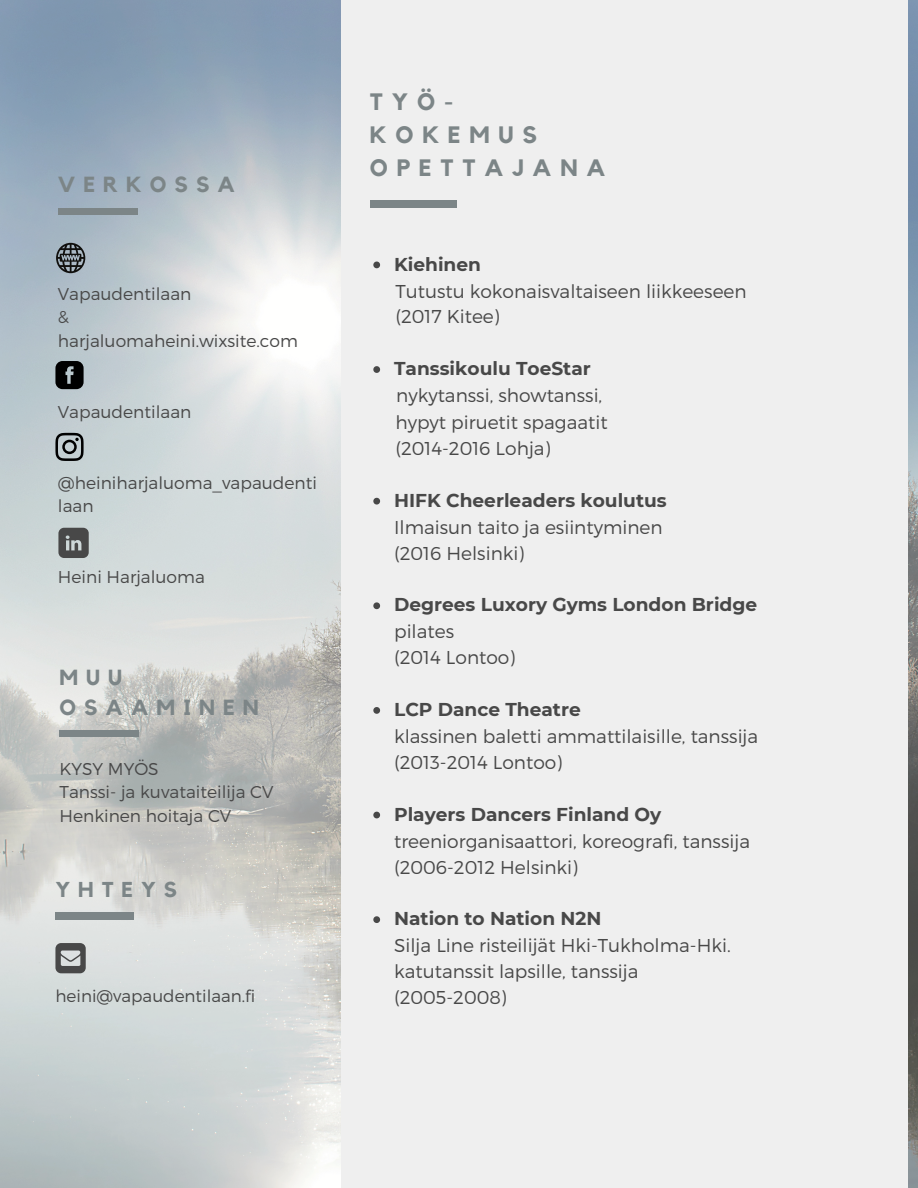
<style>
.page{position:relative;width:918px;height:1188px;background:#fff}
.page>*{position:absolute;margin:0;border:0;box-sizing:border-box;transform-origin:0 0}
.t1{font:700 23.7px/33px "Kollektif";letter-spacing:.37em;color:#7c8587}
.t2{font:700 21.75px/30.3px "Kollektif";letter-spacing:.37em;color:#7c8587}
.t3{font:700 21.45px "Kollektif";letter-spacing:.37em;color:#7c8587}
.t4{font:300 18.6px/25.8px "Montserrat";color:#484848}
.t5{font:700 18.6px "Montserrat";color:#484848}
.t6{font:300 17.1px/23.7px "Montserrat";color:#484848}
.t7{font:300 16.8px "Montserrat";color:#484848}
</style>
<div class="page">
<img style="left:0;top:0;width:918px;height:1188px">
<div style="left:341px;top:0;width:567px;height:1188px;background:#efefef"></div>
<div style="left:59px;top:730px;width:80px;height:7px;background:#7c8587"></div>
<svg style="left:373px;top:262px;width:7px;height:6px"></svg>
<svg style="left:373px;top:366px;width:7px;height:7px"></svg>
<svg style="left:373px;top:498px;width:7px;height:7px"></svg>
<svg style="left:373px;top:602px;width:7px;height:7px"></svg>
<svg style="left:373px;top:707px;width:7px;height:7px"></svg>
<svg style="left:373px;top:812px;width:7px;height:6px"></svg>
<svg style="left:373px;top:916px;width:7px;height:7px"></svg>
<div style="left:370px;top:200px;width:87px;height:7px;background:#7c8587"></div>
<div style="left:58px;top:208px;width:80px;height:7px;background:#7c8587"></div>
<div style="left:55px;top:912px;width:79px;height:8px;background:#7c8587"></div>
<svg style="left:55px;top:943px;width:31px;height:30px"></svg>
<svg style="left:58px;top:528px;width:31px;height:30px"></svg>
<svg style="left:55px;top:361px;width:29px;height:28px"></svg>
<svg style="left:56px;top:243px;width:29px;height:30px"></svg>
<svg style="left:55px;top:433px;width:29px;height:28px"></svg>
<p class="t2" style="left:58px;top:170px;width:179px">VERKOSSA</p>
<p class="t6" style="left:58px;top:281px;width:242px">Vapaudentilaan<br>&amp; harjaluomaheini.wixsite.com</p>
<p class="t6" style="left:58px;top:399px;width:135px">Vapaudentilaan</p>
<p class="t6" style="left:58px;top:470px;width:261px">@heiniharjaluoma_vapaudenti laan</p>
<p class="t6" style="left:58px;top:564px;width:149px">Heini Harjaluoma</p>
<p class="t2" style="left:59px;top:663px;width:201px">MUU<br>OSAAMINEN</p>
<p class="t6" style="left:59px;top:756px;width:216px">KYSY MYÖS<br>Tanssi- ja kuvataiteilija CV<br>Henkinen hoitaja CV</p>
<p class="t3" style="left:55px;top:880px;width:123px">YHTEYS</p>
<p class="t7" style="left:55px;top:985px;width:201px">heini@vapaudentilaan.fi</p>
<p class="t1" style="left:370px;top:87px;width:237px">TYÖ-<br>KOKEMUS<br>OPETTAJANA</p>
<p class="t5" style="left:394px;top:253px;width:88px">Kiehinen</p>
<p class="t4" style="left:395px;top:277px;width:353px">Tutustu kokonaisvaltaiseen liikkeeseen (2017 Kitee)</p>
<p class="t5" style="left:394px;top:357px;width:198px">Tanssikoulu ToeStar</p>
<p class="t4" style="left:395px;top:381px;width:214px;line-height:26.4px">nykytanssi, showtanssi, hypyt piruetit spagaatit (2014-2016 Lohja)</p>
<p class="t5" style="left:394px;top:489px;width:274px">HIFK Cheerleaders koulutus</p>
<p class="t4" style="left:394px;top:513px;width:270px">Ilmaisun taito ja esiintyminen (2016 Helsinki)</p>
<p class="t5" style="left:394px;top:593px;width:365px">Degrees Luxory Gyms London Bridge</p>
<p class="t4" style="left:394px;top:618px;width:123px">pilates<br>(2014 Lontoo)</p>
<p class="t5" style="left:394px;top:698px;width:188px">LCP Dance Theatre</p>
<p class="t4" style="left:394px;top:723px;width:366px">klassinen baletti ammattilaisille, tanssija (2013-2014 Lontoo)</p>
<p class="t5" style="left:394px;top:803px;width:269px">Players Dancers Finland Oy</p>
<p class="t4" style="left:394px;top:827px;width:357px">treeniorganisaattori, koreografi, tanssija (2006-2012 Helsinki)</p>
<p class="t5" style="left:394px;top:907px;width:209px">Nation to Nation N2N</p>
<p class="t4" style="left:394px;top:932px;width:338px">Silja Line risteilijät Hki-Tukholma-Hki. katutanssit lapsille, tanssija (2005-2008)</p>
</div>
